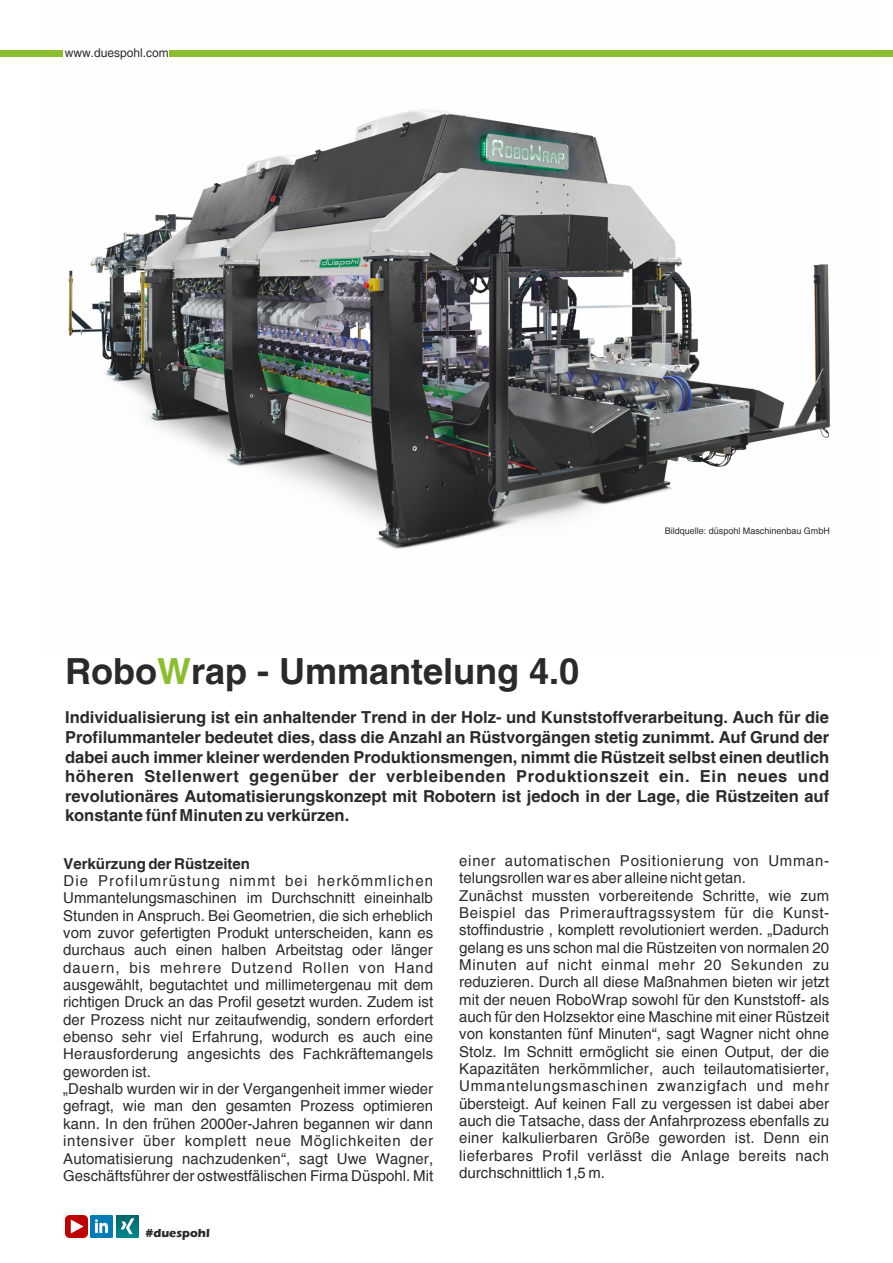
<style>
.page{position:relative;width:893px;height:1263px;background:#fff}
.page>*{position:absolute;margin:0;border:0;box-sizing:border-box;transform-origin:0 0}
.t1{font:700 36px "Helvetica";color:#2b2a29}
.t2{font:700 36px "Helvetica";color:#8abe2e}
.t3{font:700 16.5px/19.6px "Helvetica";color:#2b2a29;text-align:justify}
.t4{font:15px/17.4px "Helvetica";color:#2b2a29}
.t5{font:700 15px "Helvetica";color:#2b2a29}
.t6{font:12px "Helvetica";color:#2b2a29}
.t7{font:700 12px "Eras ITC";color:#2b2a29}
.t8{font:9px "Helvetica";color:#2b2a29}
</style>
<div class="page">
<img style="left:45px;top:50px;width:829px;height:499px">
<img style="left:91px;top:1215px;width:22px;height:22px">
<div style="left:0;top:51px;width:63px;height:6px;background:#8abe2e"></div>
<div style="left:169px;top:51px;width:724px;height:6px;background:#8abe2e"></div>
<img style="left:117px;top:1215px;width:22px;height:22px">
<img style="left:65px;top:1215px;width:22px;height:22px">
<p class="t6" style="left:65px;top:46px;width:106px">www.duespohl.com</p>
<h1 class="t1" style="left:65px;top:649px;width:516px">Robo rap - Ummantelung 4.0</h1>
<h1 class="t2" style="left:157px;top:649px;width:35px">W</h1>
<p class="t8" style="left:665px;top:526px;width:167px">Bildquelle: düspohl Maschinenbau GmbH</p>
<p class="t3" style="left:65px;top:707px;width:766px">Individualisierung ist ein anhaltender Trend in der Holz- und Kunststoffverarbeitung. Auch für die Profilummanteler bedeutet dies, dass die Anzahl an Rüstvorgängen stetig zunimmt. Auf Grund der dabei auch immer kleiner werdenden Produktionsmengen, nimmt die Rüstzeit selbst einen deutlich höheren Stellenwert gegenüber der verbleibenden Produktionszeit ein. Ein neues und revolutionäres Automatisierungskonzept mit Robotern ist jedoch in der Lage, die Rüstzeiten auf konstante fünf Minuten zu verkürzen.</p>
<p class="t5" style="left:63px;top:854px;width:188px">Verkürzung der Rüstzeiten</p>
<p class="t4" style="left:63px;top:872px;width:371px">Die Profilumrüstung nimmt bei herkömmlichen Ummantelungsmaschinen im Durchschnitt eineinhalb Stunden in Anspruch. Bei Geometrien, die sich erheblich vom zuvor gefertigten Produkt unterscheiden, kann es durchaus auch einen halben Arbeitstag oder länger dauern, bis mehrere Dutzend Rollen von Hand ausgewählt, begutachtet und millimetergenau mit dem richtigen Druck an das Profil gesetzt wurden. Zudem ist der Prozess nicht nur zeitaufwendig, sondern erfordert ebenso sehr viel Erfahrung, wodurch es auch eine Herausforderung angesichts des Fachkräftemangels geworden ist.<br>„Deshalb wurden wir in der Vergangenheit immer wieder gefragt, wie man den gesamten Prozess optimieren kann. In den frühen 2000er-Jahren begannen wir dann intensiver über komplett neue Möglichkeiten der Automatisierung nachzudenken“, sagt Uwe Wagner, Geschäftsführer der ostwestfälischen Firma Düspohl. Mit</p>
<p class="t7" style="left:146px;top:1226px;width:66px">#duespohl</p>
<p class="t4" style="left:459px;top:852px;width:371px">einer automatischen Positionierung von Umman&shy;telungsrollen war es aber alleine nicht getan.<br>Zunächst mussten vorbereitende Schritte, wie zum Beispiel das Primerauftragssystem für die Kunst&shy;stoffindustrie , komplett revolutioniert werden. „Dadurch gelang es uns schon mal die Rüstzeiten von normalen 20<br>Minuten auf nicht einmal mehr 20 Sekunden zu reduzieren. Durch all diese Maßnahmen bieten wir jetzt mit der neuen RoboWrap sowohl für den Kunststoff- als auch für den Holzsektor eine Maschine mit einer Rüstzeit von konstanten fünf Minuten“, sagt Wagner nicht ohne Stolz. Im Schnitt ermöglicht sie einen Output, der die Kapazitäten herkömmlicher, auch teilautomatisierter, Ummantelungsmaschinen zwanzigfach und mehr übersteigt. Auf keinen Fall zu vergessen ist dabei aber auch die Tatsache, dass der Anfahrprozess ebenfalls zu einer kalkulierbaren Größe geworden ist. Denn ein lieferbares Profil verlässt die Anlage bereits nach durchschnittlich 1,5 m.</p>
</div>
